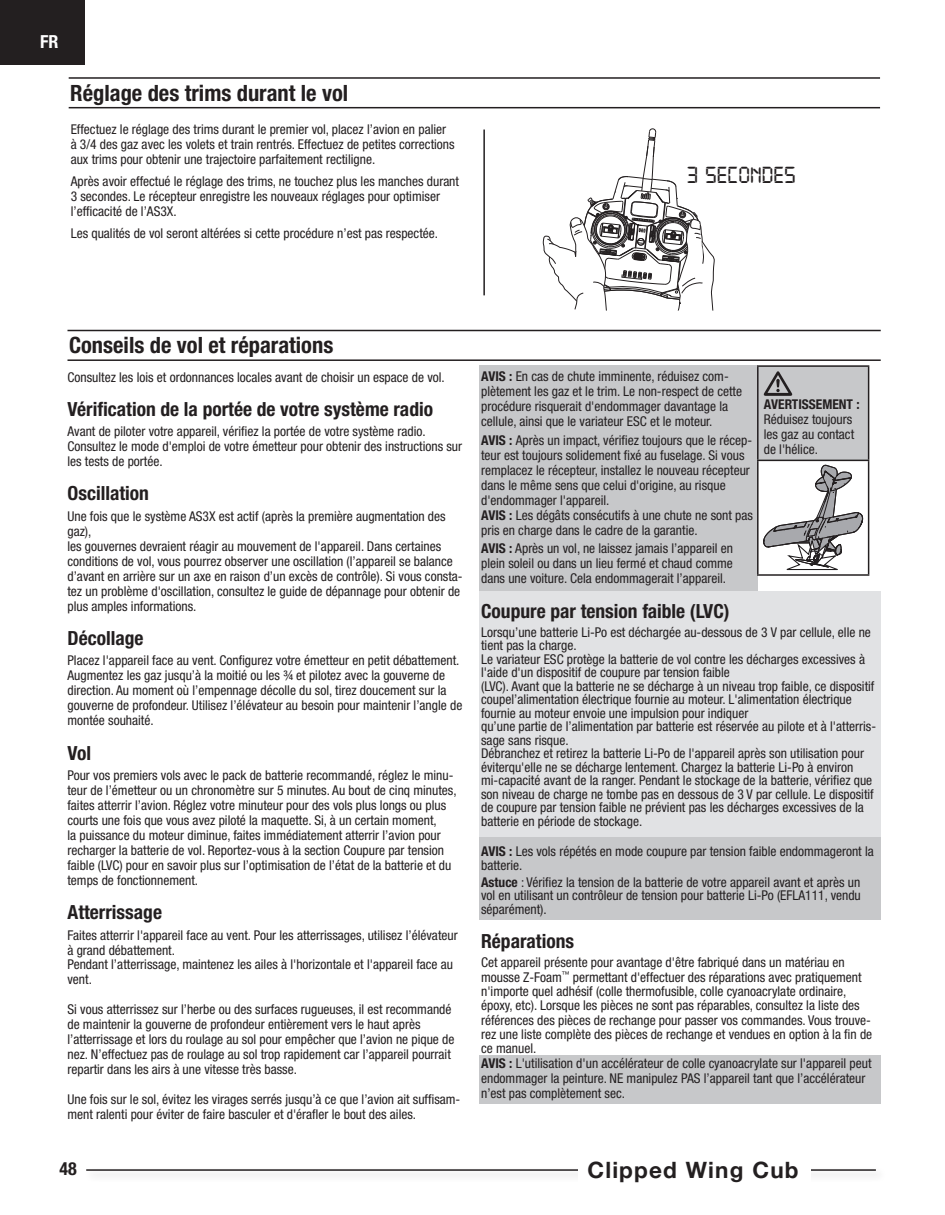
<style>
.page{position:relative;width:945px;height:1215px;background:#fff}
.page>*{position:absolute;margin:0;border:0;box-sizing:border-box;transform-origin:0 0}
.t1{font:24.75px "Digital 7";color:#231f20}
.t2{font:700 condensed 22.5px "Helvetica Neue LT Std";color:#231f20}
.t3{font:700 22.5px "Helvetica Neue";letter-spacing:.05em;color:#231f20}
.t4{font:700 condensed 19.5px "Helvetica Neue LT Std";color:#231f20}
.t5{font:700 condensed 18px "Helvetica Neue LT Std";color:#fff}
.t6{font:700 condensed 18px "Helvetica Neue LT Std";color:#231f20}
.t7{font:condensed 13.5px/15px "Helvetica Neue LT Std";color:#231f20}
.t8{font:700 condensed 13.5px "Helvetica Neue LT Std";color:#231f20}
.s1{font-weight:700}
</style>
<div class="page">
<div style="left:0;top:0;width:85px;height:64px;background:#231f20"></div>
<div style="left:84px;top:1167px;width:804px;height:16px;background:#f8f8f8"></div>
<hr style="left:86px;top:1169px;width:790px;height:2px;background:#231f20">
<div style="left:578px;top:1154px;width:233px;height:30px;background:#fff"></div>
<hr style="left:68px;top:359px;width:813px;height:2px;background:#231f20">
<hr style="left:68px;top:330px;width:813px;height:1px;background:#231f20">
<svg style="left:543px;top:128px;width:172px;height:183px"></svg>
<hr style="left:483px;top:130px;width:2px;height:165px;background:#231f20">
<hr style="left:69px;top:107px;width:811px;height:1px;background:#231f20">
<hr style="left:69px;top:77px;width:811px;height:2px;background:#231f20">
<div style="left:479px;top:365px;width:278px;height:226px;background:#c7c8ca"></div>
<div style="left:479px;top:1055px;width:402px;height:48px;background:#c7c8ca"></div>
<div style="left:479px;top:591px;width:402px;height:247px;background:#e1e2e4"></div>
<div style="left:479px;top:838px;width:402px;height:82px;background:#c7c8ca"></div>
<div style="left:758px;top:366px;width:111px;height:94px;background:#c7c8ca"></div>
<hr style="left:757px;top:365px;width:112px;height:2px;background:#231f20">
<hr style="left:757px;top:367px;width:2px;height:93px;background:#231f20">
<hr style="left:868px;top:367px;width:1px;height:93px;background:#231f20">
<hr style="left:757px;top:460px;width:112px;height:1px;background:#231f20">
<hr style="left:757px;top:461px;width:2px;height:113px;background:#231f20">
<hr style="left:868px;top:461px;width:1px;height:113px;background:#231f20">
<hr style="left:757px;top:574px;width:112px;height:2px;background:#231f20">
<svg style="left:764px;top:371px;width:28px;height:25px"></svg>
<svg style="left:763px;top:464px;width:100px;height:107px"></svg>
<h3 class="t5" style="left:40px;top:31px;width:20px">FR</h3>
<h2 class="t2" style="left:70px;top:79px;width:280px">Réglage des trims durant le vol</h2>
<p class="t7" style="left:71px;top:122px;width:385px">Effectuez le réglage des trims durant le premier vol, placez l’avion en palier à 3/4 des gaz avec les volets et train rentrés. Effectuez de petites corrections aux trims pour obtenir une trajectoire parfaitement rectiligne.</p>
<p class="t7" style="left:71px;top:174px;width:390px">Après avoir effectué le réglage des trims, ne touchez plus les manches durant<br>3 secondes. Le récepteur enregistre les nouveaux réglages pour optimiser l’efficacité de l’AS3X.</p>
<p class="t7" style="left:71px;top:226px;width:369px">Les qualités de vol seront altérées si cette procédure n’est pas respectée.</p>
<h1 class="t1" style="left:687px;top:164px;width:111px">3 SECONDES</h1>
<h2 class="t2" style="left:69px;top:331px;width:266px">Conseils de vol et réparations</h2>
<p class="t7" style="left:68px;top:369px;width:379px">Consultez les lois et ordonnances locales avant de choisir un espace de vol.</p>
<h3 class="t4" style="left:68px;top:397px;width:367px">Vérification de la portée de votre système radio</h3>
<p class="t7" style="left:68px;top:424px;width:396px">Avant de piloter votre appareil, vérifiez la portée de votre système radio.<br>Consultez le mode d'emploi de votre émetteur pour obtenir des instructions sur les tests de portée.</p>
<h3 class="t4" style="left:68px;top:482px;width:83px">Oscillation</h3>
<p class="t7" style="left:68px;top:508px;width:397px">Une fois que le système AS3X est actif (après la première augmentation des gaz),<br>les gouvernes devraient réagir au mouvement de l'appareil. Dans certaines conditions de vol, vous pourrez observer une oscillation (l’appareil se balance d’avant en arrière sur un axe en raison d’un excès de contrôle). Si vous consta&shy;tez un problème d'oscillation, consultez le guide de dépannage pour obtenir de plus amples informations.</p>
<h3 class="t4" style="left:68px;top:626px;width:78px">Décollage</h3>
<p class="t7" style="left:68px;top:653px;width:396px">Placez l'appareil face au vent. Configurez votre émetteur en petit débattement.<br>Augmentez les gaz jusqu’à la moitié ou les ¾ et pilotez avec la gouverne de direction. Au moment où l’empennage décolle du sol, tirez doucement sur la gouverne de profondeur. Utilisez l’élévateur au besoin pour maintenir l’angle de montée souhaité.</p>
<h3 class="t4" style="left:68px;top:741px;width:25px">Vol</h3>
<p class="t7" style="left:68px;top:768px;width:391px">Pour vos premiers vols avec le pack de batterie recommandé, réglez le minu&shy;teur de l’émetteur ou un chronomètre sur 5 minutes. Au bout de cinq minutes, faites atterrir l’avion. Réglez votre minuteur pour des vols plus longs ou plus courts une fois que vous avez piloté la maquette. Si, à un certain moment,<br>la puissance du moteur diminue, faites immédiatement atterrir l’avion pour recharger la batterie de vol. Reportez-vous à la section Coupure par tension faible (LVC) pour en savoir plus sur l’optimisation de l’état de la batterie et du temps de fonctionnement.</p>
<h3 class="t4" style="left:68px;top:900px;width:96px">Atterrissage</h3>
<p class="t7" style="left:67px;top:927px;width:392px">Faites atterrir l'appareil face au vent. Pour les atterrissages, utilisez l’élévateur à grand débattement.<br>Pendant l’atterrissage, maintenez les ailes à l'horizontale et l'appareil face au vent.</p>
<p class="t7" style="left:67px;top:1002px;width:388px">Si vous atterrissez sur l’herbe ou des surfaces rugueuses, il est recommandé de maintenir la gouverne de profondeur entièrement vers le haut après l’atterrissage et lors du roulage au sol pour empêcher que l’avion ne pique de nez. N’effectuez pas de roulage au sol trop rapidement car l’appareil pourrait repartir dans les airs à une vitesse très basse.</p>
<p class="t7" style="left:67px;top:1092px;width:394px">Une fois sur le sol, évitez les virages serrés jusqu’à ce que l’avion ait suffisam&shy;ment ralenti pour éviter de faire basculer et d'érafler le bout des ailes.</p>
<p class="t7" style="left:481px;top:369px;width:263px"><span class="s1">AVIS :</span> En cas de chute imminente, réduisez com&shy;plètement les gaz et le trim. Le non-respect de cette procédure risquerait d'endommager davantage la cellule, ainsi que le variateur ESC et le moteur.</p>
<p class="t7" style="left:481px;top:433px;width:273px"><span class="s1">AVIS :</span> Après un impact, vérifiez toujours que le récep&shy;teur est toujours solidement fixé au fuselage. Si vous remplacez le récepteur, installez le nouveau récepteur dans le même sens que celui d'origine, au risque d'endommager l'appareil.<br><span class="s1">AVIS :</span> Les dégâts consécutifs à une chute ne sont pas pris en charge dans le cadre de la garantie.</p>
<p class="t7" style="left:481px;top:541px;width:253px;text-align:justify"><span class="s1">AVIS :</span> Après un vol, ne laissez jamais l’appareil en plein soleil ou dans un lieu fermé et chaud comme dans une voiture. Cela endommagerait l’appareil.</p>
<h3 class="t4" style="left:481px;top:599px;width:250px">Coupure par tension faible (LVC)</h3>
<p class="t7" style="left:481px;top:625px;width:397px;line-height:13.5px">Lorsqu’une batterie Li-Po est déchargée au-dessous de 3 V par cellule, elle ne tient pas la charge.<br>Le variateur ESC protège la batterie de vol contre les décharges excessives à l'aide d'un dispositif de coupure par tension faible<br>(LVC). Avant que la batterie ne se décharge à un niveau trop faible, ce dispositif coupel’alimentation électrique fournie au moteur. L'alimentation électrique fournie au moteur envoie une impulsion pour indiquer<br>qu’une partie de l’alimentation par batterie est réservée au pilote et à l'atterris&shy;sage sans risque.<br>Débranchez et retirez la batterie Li-Po de l'appareil après son utilisation pour éviterqu'elle ne se décharge lentement. Chargez la batterie Li-Po à environ mi-capacité avant de la ranger. Pendant le stockage de la batterie, vérifiez que son niveau de charge ne tombe pas en dessous de 3 V par cellule. Le dispositif de coupure par tension faible ne prévient pas les décharges excessives de la batterie en période de stockage.</p>
<p class="t7" style="left:481px;top:845px;width:394px;line-height:13.5px"><span class="s1">AVIS :</span> Les vols répétés en mode coupure par tension faible endommageront la batterie.</p>
<p class="t7" style="left:481px;top:875px;width:381px;line-height:13.5px;text-align:justify"><span class="s1">Astuce</span> : Vérifiez la tension de la batterie de votre appareil avant et après un vol en utilisant un contrôleur de tension pour batterie Li-Po (EFLA111, vendu séparément).</p>
<h3 class="t4" style="left:481px;top:929px;width:95px">Réparations</h3>
<p class="t7" style="left:481px;top:955px;width:393px;line-height:14.5px">Cet appareil présente pour avantage d'être fabriqué dans un matériau en mousse Z-Foam<sup>™</sup> permettant d'effectuer des réparations avec pratiquement n'importe quel adhésif (colle thermofusible, colle cyanoacrylate ordinaire, époxy, etc). Lorsque les pièces ne sont pas réparables, consultez la liste des références des pièces de rechange pour passer vos commandes. Vous trouve&shy;rez une liste complète des pièces de rechange et vendues en option à la fin de ce manuel.<br><span class="s1">AVIS :</span> L'utilisation d'un accélérateur de colle cyanoacrylate sur l'appareil peut endommager la peinture. NE manipulez PAS l’appareil tant que l’accélérateur n’est pas complètement sec.</p>
<p class="t8" style="left:764px;top:396px;width:16px">Avertissement</p>
<p class="t8" style="left:856px;top:396px;width:5px">:</p>
<p class="t7" style="left:764px;top:412px;width:92px">Réduisez toujours les gaz au contact de l'hélice.</p>
<h3 class="t6" style="left:60px;top:1158px;width:19px">48</h3>
<h2 class="t3" style="left:588px;top:1152px;width:212px">Clipped Wing Cub</h2>
</div>
